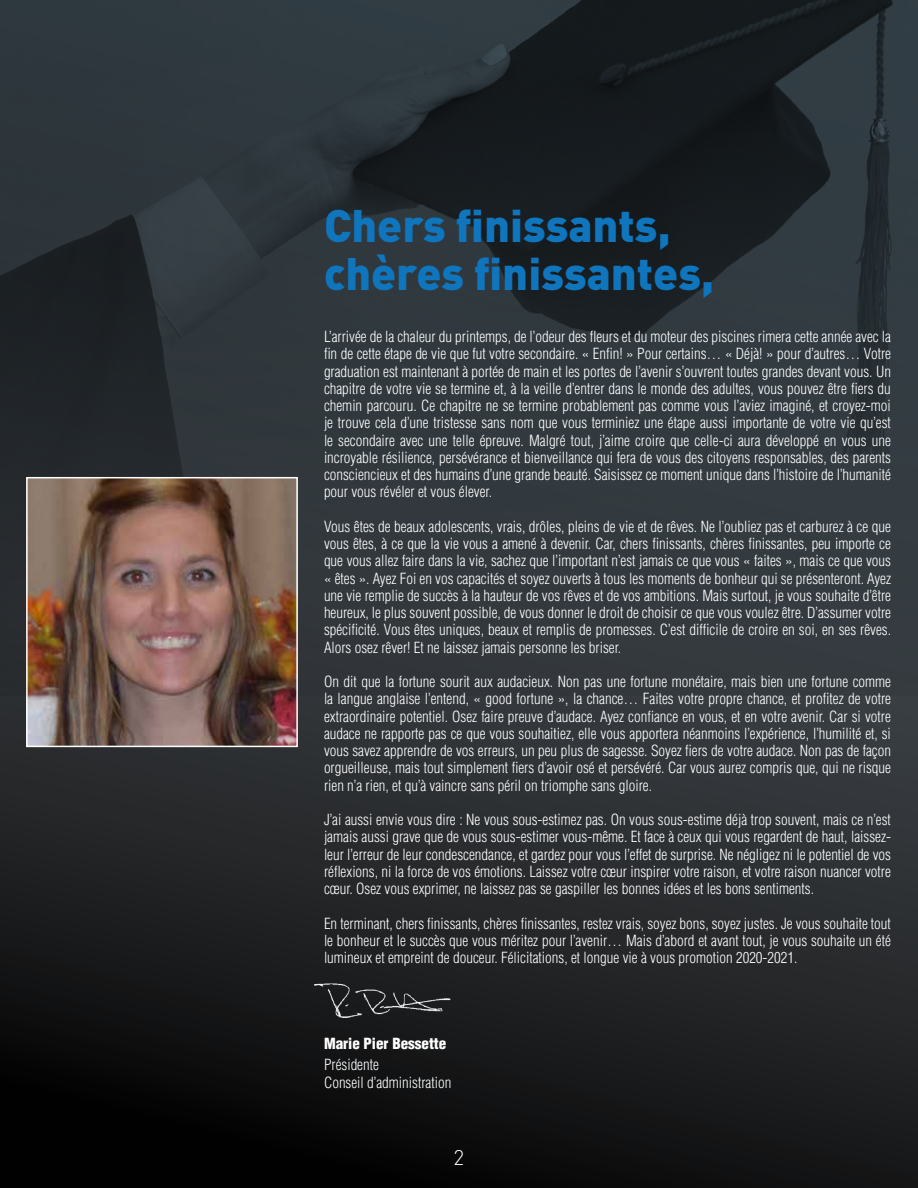
<style>
.page{position:relative;width:918px;height:1188px;background:#fff}
.page>*{position:absolute;margin:0;border:0;box-sizing:border-box;transform-origin:0 0}
.t1{font:900 45px/48px "DIN";color:#0f75bd}
.t2{font:300 21px "DIN";color:#fff}
.t3{font:300 condensed 15px/17.2px "Helvetica";color:#fff;text-align:justify}
.t4{font:900 condensed 15px "Helvetica";color:#fff}
</style>
<div class="page">
<svg style="left:0;top:696px;width:918px;height:492px;background:#1f2122"></svg>
<img style="left:0;top:0;width:918px;height:696px">
<img style="left:29px;top:480px;width:266px;height:264px">
<div style="left:26px;top:477px;width:272px;height:270px;border:2px solid #fff"></div>
<img style="left:310px;top:977px;width:145px;height:49px">
<h1 class="t1" style="left:324px;top:200px;width:392px">Chers finissants, chères finissantes,</h1>
<p class="t3" style="left:324px;top:328px;width:569px">L’arrivée de la chaleur du printemps, de l’odeur des fleurs et du moteur des piscines rimera cette année avec la fin de cette étape de vie que fut votre secondaire. « Enfin! » Pour certains… « Déjà! » pour d’autres… Votre graduation est maintenant à portée de main et les portes de l’avenir s’ouvrent toutes grandes devant vous. Un chapitre de votre vie se termine et, à la veille d’entrer dans le monde des adultes, vous pouvez être fiers du chemin parcouru. Ce chapitre ne se termine probablement pas comme vous l’aviez imaginé, et croyez-moi je trouve cela d’une tristesse sans nom que vous terminiez une étape aussi importante de votre vie qu’est le secondaire avec une telle épreuve. Malgré tout, j’aime croire que celle-ci aura développé en vous une incroyable résilience, persévérance et bienveillance qui fera de vous des citoyens responsables, des parents consciencieux et des humains d’une grande beauté. Saisissez ce moment unique dans l’histoire de l’humanité pour vous révéler et vous élever.</p>
<p class="t3" style="left:324px;top:518px;width:569px">Vous êtes de beaux adolescents, vrais, drôles, pleins de vie et de rêves. Ne l’oubliez pas et carburez à ce que vous êtes, à ce que la vie vous a amené à devenir. Car, chers finissants, chères finissantes, peu importe ce que vous allez faire dans la vie, sachez que l’important n’est jamais ce que vous « faites », mais ce que vous « êtes ». Ayez Foi en vos capacités et soyez ouverts à tous les moments de bonheur qui se présenteront. Ayez une vie remplie de succès à la hauteur de vos rêves et de vos ambitions. Mais surtout, je vous souhaite d’être heureux, le plus souvent possible, de vous donner le droit de choisir ce que vous voulez être. D’assumer votre spécificité. Vous êtes uniques, beaux et remplis de promesses. C’est difficile de croire en soi, en ses rêves.<br>Alors osez rêver! Et ne laissez jamais personne les briser.</p>
<p class="t3" style="left:324px;top:673px;width:569px">On dit que la fortune sourit aux audacieux. Non pas une fortune monétaire, mais bien une fortune comme la langue anglaise l’entend, « good fortune », la chance… Faites votre propre chance, et profitez de votre extraordinaire potentiel. Osez faire preuve d’audace. Ayez confiance en vous, et en votre avenir. Car si votre audace ne rapporte pas ce que vous souhaitiez, elle vous apportera néanmoins l’expérience, l’humilité et, si vous savez apprendre de vos erreurs, un peu plus de sagesse. Soyez fiers de votre audace. Non pas de façon orgueilleuse, mais tout simplement fiers d’avoir osé et persévéré. Car vous aurez compris que, qui ne risque rien n’a rien, et qu’à vaincre sans péril on triomphe sans gloire.</p>
<p class="t3" style="left:324px;top:811px;width:569px">J’ai aussi envie vous dire : Ne vous sous-estimez pas. On vous sous-estime déjà trop souvent, mais ce n’est jamais aussi grave que de vous sous-estimer vous-même. Et face à ceux qui vous regardent de haut, laissez&shy;leur l’erreur de leur condescendance, et gardez pour vous l’effet de surprise. Ne négligez ni le potentiel de vos réflexions, ni la force de vos émotions. Laissez votre cœur inspirer votre raison, et votre raison nuancer votre cœur. Osez vous exprimer, ne laissez pas se gaspiller les bonnes idées et les bons sentiments.</p>
<p class="t3" style="left:324px;top:914px;width:568px">En terminant, chers finissants, chères finissantes, restez vrais, soyez bons, soyez justes. Je vous souhaite tout le bonheur et le succès que vous méritez pour l’avenir… Mais d’abord et avant tout, je vous souhaite un été lumineux et empreint de douceur. Félicitations, et longue vie à vous promotion 2020-2021.</p>
<p class="t4" style="left:324px;top:1034px;width:124px">Marie Pier Bessette</p>
<p class="t3" style="left:324px;top:1056px;width:129px">Présidente<br>Conseil d’administration</p>
<h2 class="t2" style="left:454px;top:1145px;width:12px">2</h2>
</div>
